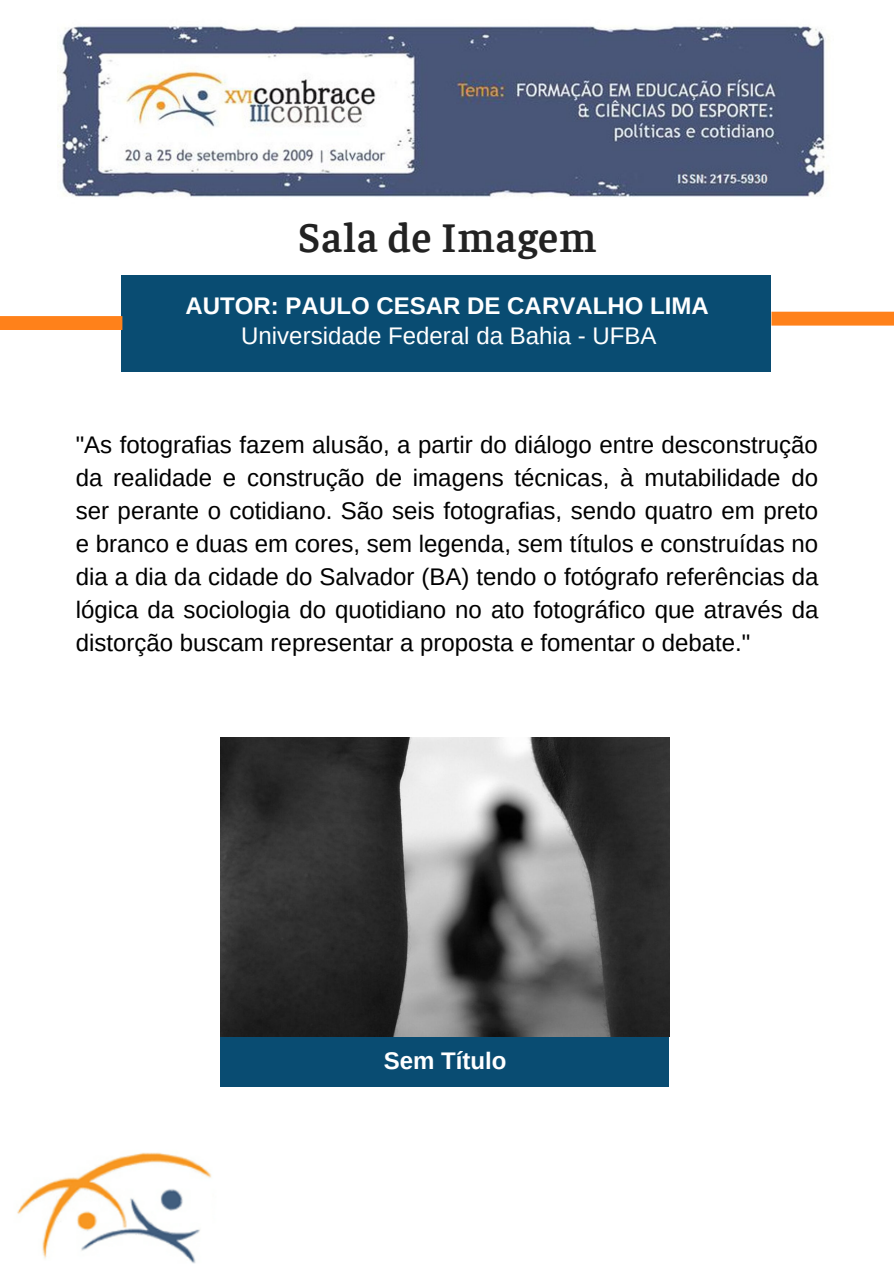
<style>
.page{position:relative;width:894px;height:1264px;background:#fff}
.page>*{position:absolute;margin:0;border:0;box-sizing:border-box;transform-origin:0 0}
.t1{font:600 42px "Faustina";letter-spacing:.02em;color:#222}
.t2{font:24px/33px "Arimo";color:#000;text-align:justify}
.t3{font:700 24px "Arimo";color:#fff}
.t4{font:24px "Arimo";color:#fff}
</style>
<div class="page">
<div style="left:122px;top:275px;width:648px;height:96px;background:#094c72"></div>
<svg style="left:0;top:316px;width:122px;height:14px"></svg>
<div style="left:771px;top:312px;width:122px;height:13px;background:#ff811a"></div>
<img style="left:58px;top:26px;width:771px;height:171px">
<img style="left:17px;top:1152px;width:195px;height:111px">
<div style="left:221px;top:1035px;width:447px;height:51px;background:#094c72"></div>
<img style="left:221px;top:737px;width:448px;height:299px">
<h1 class="t1" style="left:298px;top:208px;width:299px">Sala de Imagem</h1>
<p class="t3" style="left:185px;top:292px;width:524px">AUTOR: PAULO CESAR DE CARVALHO LIMA</p>
<p class="t4" style="left:241px;top:322px;width:417px">Universidade Federal da Bahia - UFBA</p>
<p class="t2" style="left:76px;top:428px;width:744px">"As fotografias fazem alusão, a partir do diálogo entre desconstrução da realidade e construção de imagens técnicas, à mutabilidade do ser perante o cotidiano. São seis fotografias, sendo quatro em preto e branco e duas em cores, sem legenda, sem títulos e construídas no dia a dia da cidade do Salvador (BA) tendo o fotógrafo referências da lógica da sociologia do quotidiano no ato fotográfico que através da distorção buscam representar a proposta e fomentar o debate."</p>
<p class="t3" style="left:383px;top:1047px;width:124px">Sem Título</p>
</div>
